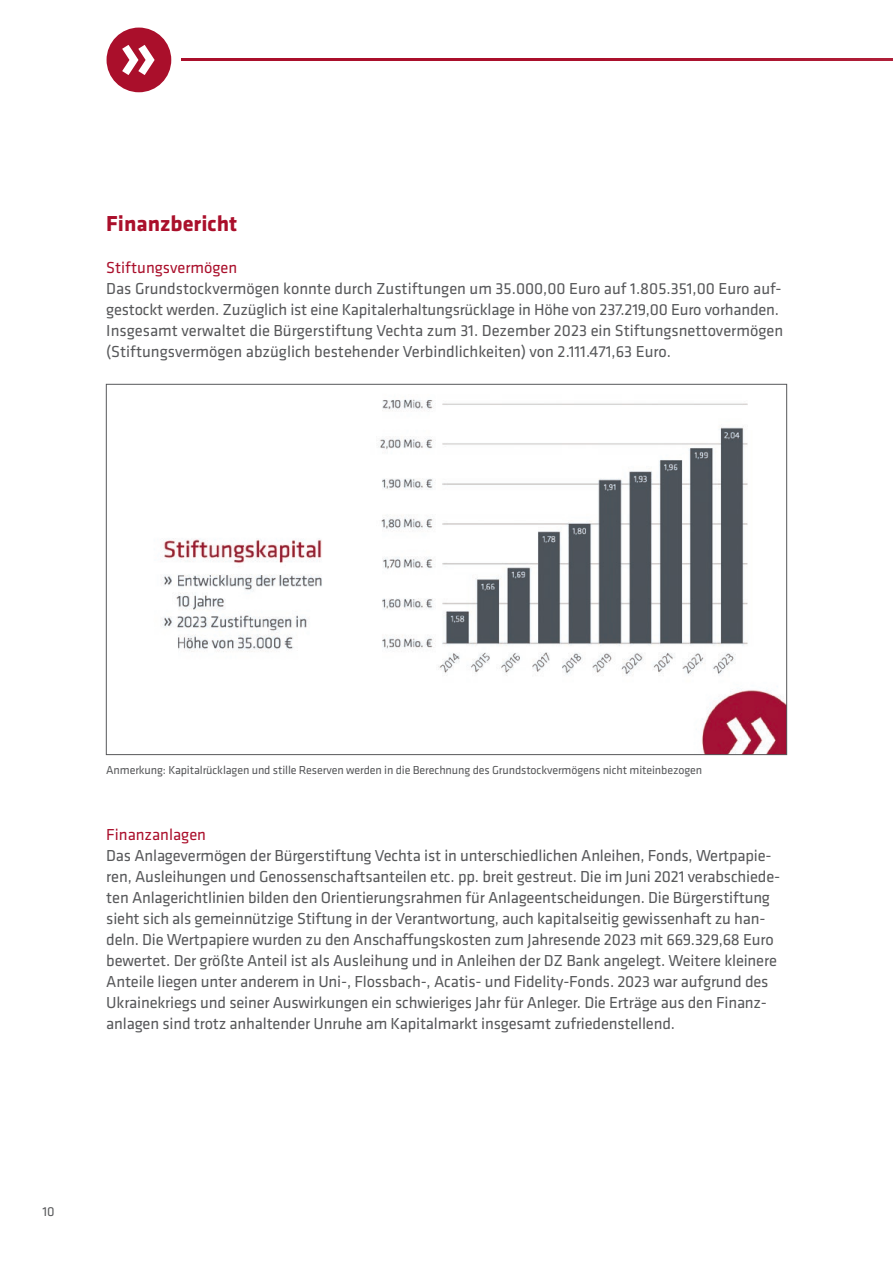
<style>
.page{position:relative;width:893px;height:1263px;background:#fff}
.page>*{position:absolute;margin:0;border:0;box-sizing:border-box;transform-origin:0 0}
.t1{font:700 22.5px "Klavika";color:#aa0f2b}
.t2{font:16.5px/21px "Klavika";letter-spacing:-.01em;color:#57585a}
.t3{font:16.5px "Klavika";color:#aa0f2b}
.t4{font:13.5px "Klavika";color:#57585a}
.t5{font:12px "Klavika";letter-spacing:-.01em;color:#57585a}
</style>
<div class="page">
<hr style="left:0;top:59px;width:893px;height:2px;background:#aa0f2b">
<img style="left:162px;top:399px;width:623px;height:354px">
<div style="left:0;top:24px;width:180px;height:75px;background:#fff"></div>
<svg style="left:107px;top:28px;width:64px;height:64px"></svg>
<h1 class="t1" style="left:106px;top:207px;width:132px">Finanzbericht</h1>
<p class="t3" style="left:106px;top:257px;width:133px">Stiftungsvermögen</p>
<p class="t2" style="left:106px;top:278px;width:678px">Das Grundstockvermögen konnte durch Zustiftungen um 35.000,00 Euro auf 1.805.351,00 Euro auf&shy;gestockt werden. Zuzüglich ist eine Kapitalerhaltungsrücklage in Höhe von 237.219,00 Euro vorhanden.<br>Insgesamt verwaltet die Bürgerstiftung Vechta zum 31. Dezember 2023 ein Stiftungsnettovermögen (Stiftungsvermögen abzüglich bestehender Verbindlichkeiten) von 2.111.471,63 Euro.</p>
<p class="t5" style="left:106px;top:762px;width:597px">Anmerkung: Kapitalrücklagen und stille Reserven werden in die Berechnung des Grundstockvermögens nicht miteinbezogen</p>
<p class="t3" style="left:106px;top:824px;width:101px">Finanzanlagen</p>
<p class="t2" style="left:106px;top:845px;width:675px">Das Anlagevermögen der Bürgerstiftung Vechta ist in unterschiedlichen Anleihen, Fonds, Wertpapie&shy;ren, Ausleihungen und Genossenschaftsanteilen etc. pp. breit gestreut. Die im Juni 2021 verabschiede&shy;ten Anlagerichtlinien bilden den Orientierungsrahmen für Anlageentscheidungen. Die Bürgerstiftung sieht sich als gemeinnützige Stiftung in der Verantwortung, auch kapitalseitig gewissenhaft zu han&shy;deln. Die Wertpapiere wurden zu den Anschaffungskosten zum Jahresende 2023 mit 669.329,68 Euro bewertet. Der größte Anteil ist als Ausleihung und in Anleihen der DZ Bank angelegt. Weitere kleinere Anteile liegen unter anderem in Uni-, Flossbach-, Acatis- und Fidelity-Fonds. 2023 war aufgrund des Ukrainekriegs und seiner Auswirkungen ein schwieriges Jahr für Anleger. Die Erträge aus den Finanz&shy;anlagen sind trotz anhaltender Unruhe am Kapitalmarkt insgesamt zufriedenstellend.</p>
<p class="t4" style="left:43px;top:1202px;width:14px">10</p>
</div>
